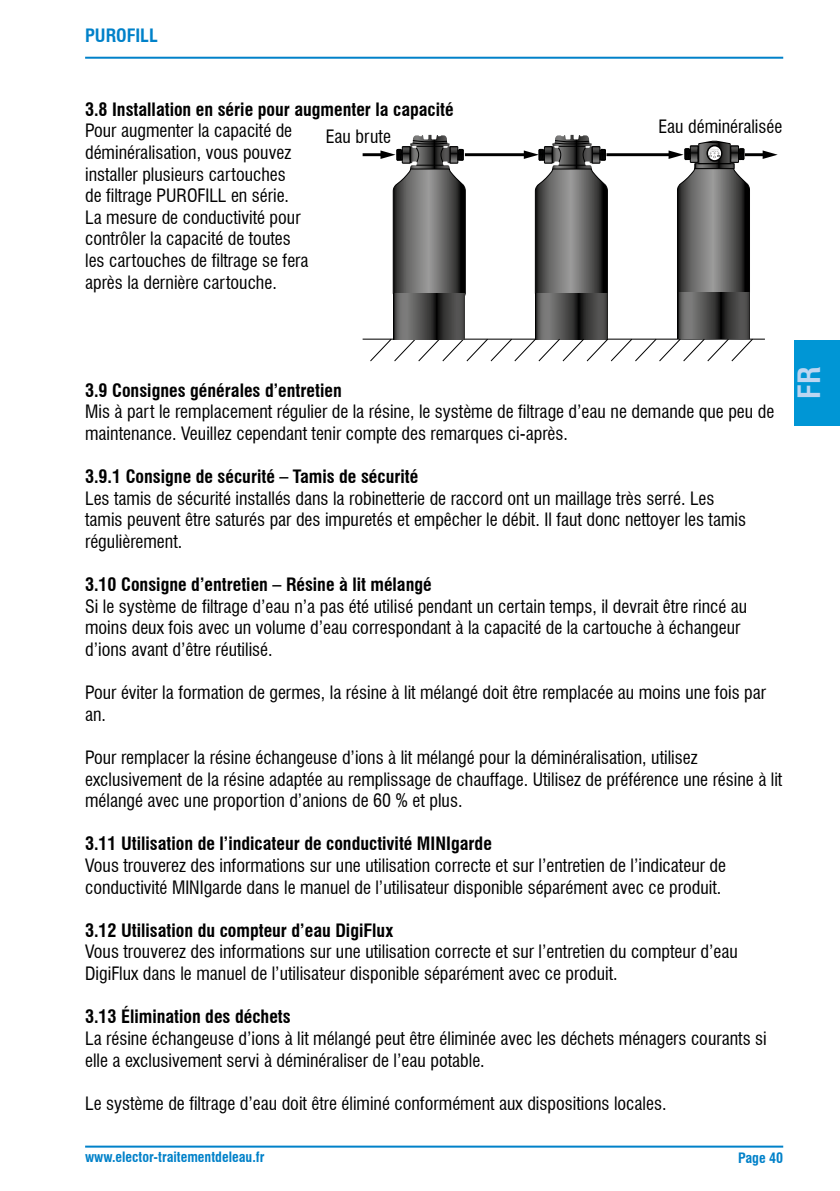
<style>
.page{position:relative;width:840px;height:1191px;background:#fff}
.page>*{position:absolute;margin:0;border:0;box-sizing:border-box;transform-origin:0 0}
.t1{font:700 condensed 30px "Swiss 721 BT";color:#bcd6f1}
.t2{font:condensed 18px/21.6px "Swiss 721 BT";color:#000}
.t3{font:700 condensed 18px "Swiss 721 BT";color:#000}
.t4{font:700 condensed 18px "Swiss 721 BT";color:#0081c9}
.t5{font:700 condensed 14px "Swiss 721 BT";color:#0081c9}
</style>
<div class="page">
<hr style="left:85px;top:57px;width:697px;height:2px;background:#0081c9">
<hr style="left:85px;top:1145px;width:697px;height:2px;background:#0081c9">
<div style="left:794px;top:340px;width:45px;height:85px;background:#0096d5"></div>
<hr style="left:362px;top:339px;width:402px;height:1px;background:#000">
<svg style="left:393px;top:329px;width:71px;height:10px"></svg>
<svg style="left:535px;top:329px;width:71px;height:10px"></svg>
<svg style="left:677px;top:328px;width:71px;height:10px"></svg>
<svg style="left:370px;top:339px;width:382px;height:22px"></svg>
<hr style="left:362px;top:153px;width:21px;height:3px;background:#000">
<svg style="left:380px;top:135px;width:85px;height:194px"></svg>
<hr style="left:744px;top:153px;width:21px;height:3px;background:#000">
<svg style="left:762px;top:150px;width:15px;height:9px"></svg>
<hr style="left:464px;top:153px;width:62px;height:3px;background:#000">
<svg style="left:523px;top:135px;width:84px;height:194px"></svg>
<hr style="left:606px;top:153px;width:65px;height:3px;background:#000">
<svg style="left:668px;top:141px;width:81px;height:187px"></svg>
<p class="t4" style="left:85px;top:25px;width:74px">PUROFILL</p>
<p class="t3" style="left:85px;top:98px;width:370px">3.8 Installation en série pour augmenter la capacité</p>
<p class="t2" style="left:85px;top:120px;width:225px">Pour augmenter la capacité de déminéralisation, vous pouvez installer plusieurs cartouches<br>de filtrage PUROFILL en série.<br>La mesure de conductivité pour contrôler la capacité de toutes les cartouches de filtrage se fera après la dernière cartouche.</p>
<p class="t2" style="left:325px;top:126px;width:67px">Eau brute</p>
<p class="t2" style="left:658px;top:115px;width:125px">Eau déminéralisée</p>
<p class="t3" style="left:85px;top:379px;width:258px">3.9 Consignes générales d’entretien</p>
<p class="t2" style="left:85px;top:401px;width:690px">Mis à part le remplacement régulier de la résine, le système de filtrage d’eau ne demande que peu de maintenance. Veuillez cependant tenir compte des remarques ci-après.</p>
<p class="t3" style="left:85px;top:466px;width:334px">3.9.1 Consigne de sécurité – Tamis de sécurité</p>
<p class="t2" style="left:85px;top:487px;width:662px">Les tamis de sécurité installés dans la robinetterie de raccord ont un maillage très serré. Les tamis peuvent être saturés par des impuretés et empêcher le débit. Il faut donc nettoyer les tamis régulièrement.</p>
<p class="t3" style="left:85px;top:574px;width:348px">3.10 Consigne d’entretien – Résine à lit mélangé</p>
<p class="t2" style="left:85px;top:595px;width:663px">Si le système de filtrage d’eau n’a pas été utilisé pendant un certain temps, il devrait être rincé au moins deux fois avec un volume d’eau correspondant à la capacité de la cartouche à échangeur d’ions avant d’être réutilisé.</p>
<p class="t2" style="left:85px;top:682px;width:682px">Pour éviter la formation de germes, la résine à lit mélangé doit être remplacée au moins une fois par an.</p>
<p class="t2" style="left:85px;top:746px;width:698px">Pour remplacer la résine échangeuse d’ions à lit mélangé pour la déminéralisation, utilisez exclusivement de la résine adaptée au remplissage de chauffage. Utilisez de préférence une résine à lit mélangé avec une proportion d’anions de 60 % et plus.</p>
<p class="t3" style="left:85px;top:833px;width:408px">3.11 Utilisation de l’indicateur de conductivité MINIgarde</p>
<p class="t2" style="left:85px;top:854px;width:642px">Vous trouverez des informations sur une utilisation correcte et sur l’entretien de l’indicateur de conductivité MINIgarde dans le manuel de l’utilisateur disponible séparément avec ce produit.</p>
<p class="t3" style="left:85px;top:919px;width:309px">3.12 Utilisation du compteur d’eau DigiFlux</p>
<p class="t2" style="left:85px;top:941px;width:654px">Vous trouverez des informations sur une utilisation correcte et sur l’entretien du compteur d’eau<br>DigiFlux dans le manuel de l’utilisateur disponible séparément avec ce produit.</p>
<p class="t3" style="left:85px;top:1006px;width:207px">3.13 Élimination des déchets</p>
<p class="t2" style="left:85px;top:1027px;width:682px">La résine échangeuse d’ions à lit mélangé peut être éliminée avec les déchets ménagers courants si elle a exclusivement servi à déminéraliser de l’eau potable.</p>
<p class="t2" style="left:85px;top:1092px;width:582px">Le système de filtrage d’eau doit être éliminé conformément aux dispositions locales.</p>
<h1 class="t1" style="left:790px;top:399px;width:33px;rotate:-90deg">FR</h1>
<p class="t5" style="left:85px;top:1148px;width:181px">www.elector-traitementdeleau.fr</p>
<p class="t5" style="left:737px;top:1149px;width:47px">Page 40</p>
</div>
